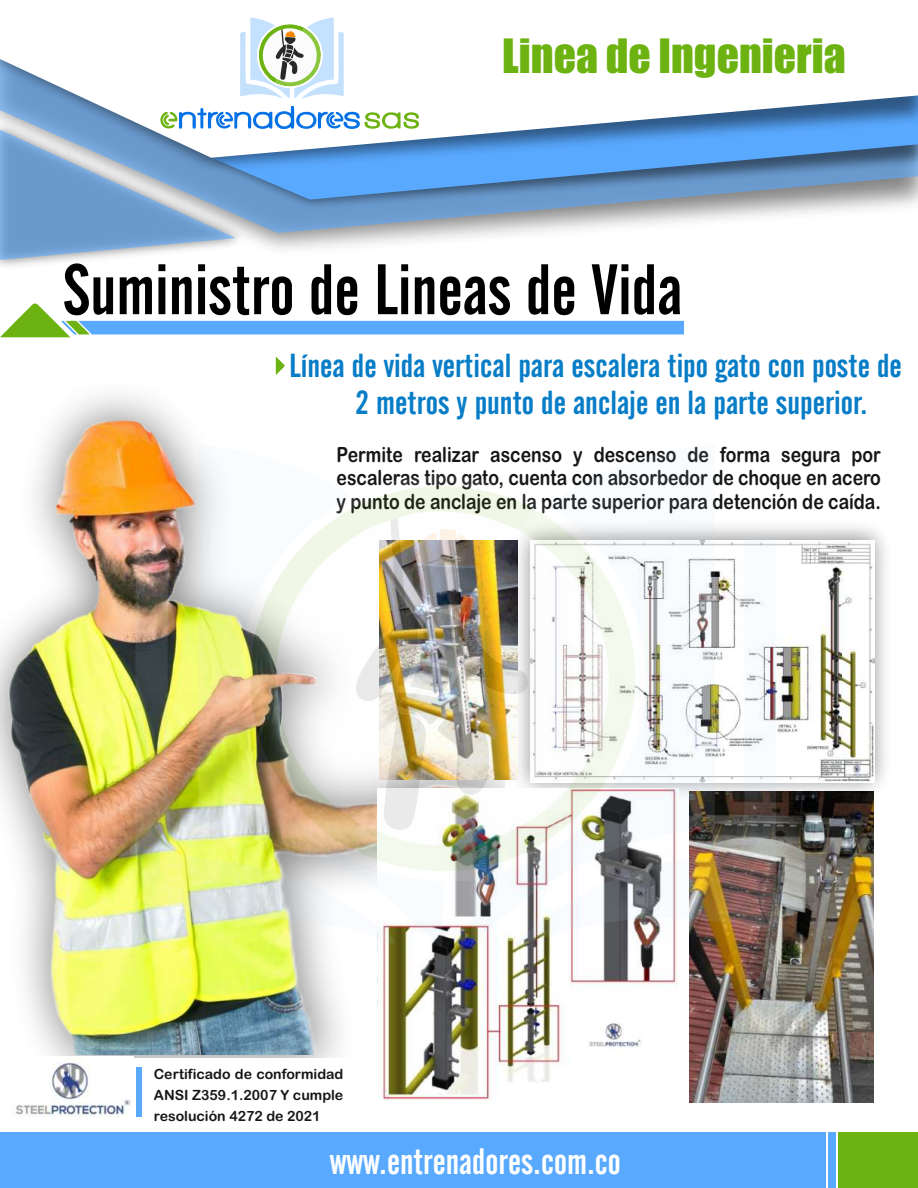
<style>
.page{position:relative;width:918px;height:1188px;background:#fff}
.page>*{position:absolute;margin:0;border:0;box-sizing:border-box;transform-origin:0 0}
.t1{font:70.65px "Alternate Gothic No 2 BT";color:#000}
.t2{font:43.65px "Impact";color:#6cb211}
.t3{font:36.45px "Alternate Gothic No 2 BT";color:#fff}
.t4{font:33px/36.5px "Alternate Gothic No 2 BT";color:#077dc7;scale:1.05 1}
.t5{font:21px/23.4px "Arial Rounded MT Bold";color:#151616;text-align:justify;scale:.84 1}
.t6{font:14.1px/20.9px "Arial Rounded MT Bold";color:#151616;text-align:justify}
</style>
<div class="page">
<img style="left:0;top:363px;width:378px;height:692px">
<svg style="left:0;top:304px;width:684px;height:33px"></svg>
<svg style="left:715px;top:526px;width:170px;height:265px"></svg>
<img style="left:776px;top:540px;width:98px;height:242px">
<img style="left:379px;top:882px;width:299px;height:219px">
<img style="left:690px;top:791px;width:184px;height:311px">
<img style="left:15px;top:1059px;width:117px;height:58px">
<div style="left:136px;top:1067px;width:6px;height:50px;background:#59a9ff"></div>
<svg style="left:276px;top:357px;width:9px;height:18px"></svg>
<img style="left:469px;top:523px;width:246px;height:424px">
<svg style="left:198px;top:445px;width:246px;height:502px"></svg>
<img style="left:135px;top:531px;width:261px;height:413px">
<img style="left:516px;top:531px;width:260px;height:416px">
<img style="left:209px;top:469px;width:452px;height:413px">
<img style="left:352px;top:518px;width:181px;height:315px">
<svg style="left:419px;top:200px;width:499px;height:30px"></svg>
<svg style="left:419px;top:158px;width:499px;height:41px;background:#6492c4"></svg>
<svg style="left:0;top:17px;width:918px;height:141px"></svg>
<div style="left:0;top:1132px;width:825px;height:55px;background:#59a9ff"></div>
<div style="left:839px;top:1132px;width:79px;height:55px;background:#6db312"></div>
<div style="left:828px;top:1132px;width:8px;height:55px;background:#59a9ff"></div>
<svg style="left:0;top:105px;width:419px;height:155px"></svg>
<svg style="left:240px;top:18px;width:104px;height:81px"></svg>
<h2 class="t2" style="left:502px;top:22px;width:345px">Linea de Ingenieria</h2>
<h1 class="t1" style="left:63px;top:250px;width:621px">Suministro de Lineas de Vida</h1>
<h3 class="t4" style="left:356px;top:348px;width:522px;text-indent:-66px">Línea de vida vertical para escalera tipo gato con poste de<br>2 metros y punto de anclaje en la parte superior.</h3>
<p class="t5" style="left:337px;top:442px;width:650px">Permite realizar ascenso y descenso de forma segura por escaleras tipo gato, cuenta con absorbedor de choque en acero y punto de anclaje en la parte superior para detención de caída.</p>
<p class="t6" style="left:154px;top:1064px;width:191px">Certificado de conformidad ANSI Z359.1.2007 Y cumple resolución 4272 de 2021</p>
<h3 class="t3" style="left:330px;top:1141px;width:293px">www.entrenadores.com.co</h3>
</div>
